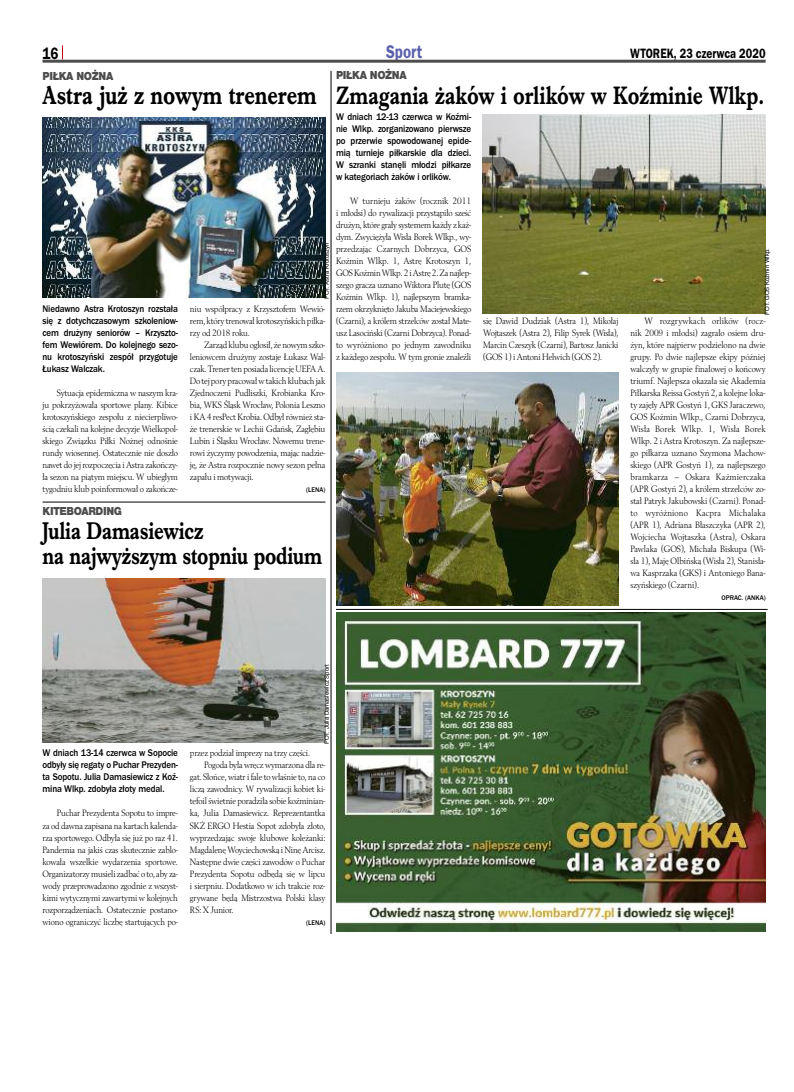
<style>
.page{position:relative;width:794px;height:1092px;background:#fff}
.page>*{position:absolute;margin:0;border:0;box-sizing:border-box;transform-origin:0 0}
.t1{font:700 27px "Imprint URWTCE";color:#000;scale:.8 1}
.t2{font:700 26px "Imprint URWTCE";color:#000;scale:.8 1}
.t3{font:700 25px/25px "Imprint URWTCE";letter-spacing:-.01em;color:#000;scale:.8 1}
.t4{font:19px "Franklin Got URWTCE Dem";color:#5b60ad;scale:.8 1}
.t5{font:17px "Franklin Got URWTCE Dem";color:#000;scale:.8 1}
.t6{font:14px "Franklin Got URWTCE Dem";color:#000;scale:.8 1}
.t7{font:900 12px "Nimbus San TCE";letter-spacing:-.035em;color:#4d4d4d;scale:.9 1}
.t8{font:500 10px/12px "Franklin Got URWTCE";letter-spacing:-.01em;color:#000;text-align:justify;scale:.9 1}
.t9{font:9.6px/12px "Berling TCE";letter-spacing:-.015em;color:#000;text-align:justify;scale:.9 1}
.t10{font:500 7px "Franklin Got URWTCE";color:#000;scale:.95 1}
.t11{font:6px "Helvetica";letter-spacing:-.005em;color:#000}
</style>
<div class="page">
<hr style="left:43px;top:60px;width:722px;height:3px;background:#4d4d4d">
<svg style="left:62px;top:45px;width:1px;height:14px"></svg>
<img style="left:336px;top:612px;width:429px;height:319px">
<img style="left:483px;top:115px;width:282px;height:199px">
<img style="left:43px;top:118px;width:282px;height:179px">
<img style="left:336px;top:373px;width:283px;height:232px">
<hr style="left:330px;top:71px;width:1px;height:862px;background:#000">
<hr style="left:43px;top:501px;width:282px;height:1px;background:#000">
<hr style="left:336px;top:609px;width:431px;height:1px;background:#000">
<img style="left:43px;top:578px;width:282px;height:164px">
<h3 class="t5" style="left:43px;top:43px;width:21px">16</h3>
<h3 class="t4" style="left:386px;top:40px;width:47px">Sport</h3>
<h3 class="t6" style="left:630px;top:45px;width:171px">WTOREK, 23 czerwca 2020</h3>
<p class="t7" style="left:43px;top:69px;width:80px">PIŁKA NOŻNA</p>
<h1 class="t1" style="left:43px;top:79px;width:344px">Astra już z nowym trenerem</h1>
<p class="t7" style="left:336px;top:68px;width:80px">PIŁKA NOŻNA</p>
<h2 class="t2" style="left:336px;top:80px;width:536px">Zmagania żaków i orlików w Koźminie Wlkp.</h2>
<p class="t8" style="left:43px;top:303px;width:152px">Niedawno Astra Krotoszyn rozstała się z dotychczasowym szkoleniow&shy;cem drużyny seniorów – Krzyszto&shy;fem Wewiórem. Do kolejnego sezo&shy;nu krotoszyński zespół przygotuje Łukasz Walczak.</p>
<p class="t9" style="left:43px;top:387px;width:152px;text-indent:14px">Sytuacja epidemiczna w naszym kra&shy;ju pokrzyżowała sportowe plany. Kibice krotoszyńskiego zespołu z niecierpliwo&shy;ścią czekali na kolejne decyzje Wielkopol&shy;skiego Związku Piłki Nożnej odnośnie rundy wiosennej. Ostatecznie nie doszło nawet do jej rozpoczęcia i Astra zakończy&shy;ła sezon na piątym miejscu. W ubiegłym tygodniu klub poinformował o zakończe-</p>
<p class="t8" style="left:336px;top:111px;width:152px">W dniach 12-13 czerwca w Koźmi&shy;nie Wlkp. zorganizowano pierwsze po przerwie spowodowanej epide&shy;mią turnieje piłkarskie dla dzieci.<br>W szranki stanęli młodzi piłkarze w kategoriach żaków i orlików.</p>
<p class="t9" style="left:336px;top:195px;width:152px;text-indent:14px">W turnieju żaków (rocznik 2011 i młodsi) do rywalizacji przystąpiło sześć drużyn, które grały systemem każdy z każ&shy;dym. Zwyciężyła Wisła Borek Wlkp., wy&shy;przedzając Czarnych Dobrzyca, GOS Koźmin Wlkp. 1, Astrę Krotoszyn 1, GOSKoźminWlkp.2iAstrę2.Zanajlep&shy;szego gracza uznano Wiktora Plutę (GOS Koźmin Wlkp. 1), najlepszym bramka&shy;rzem okrzyknięto Jakuba Maciejewskiego (Czarni), a królem strzelców został Mate&shy;usz Lasociński (Czarni Dobrzyca). Ponad&shy;to wyróżniono po jednym zawodniku z każdego zespołu. W tym gronie znaleźli</p>
<p class="t11" style="left:324px;top:299px;width:58px;rotate:-90deg">FOT. Astra Krotoszyn</p>
<p class="t9" style="left:190px;top:303px;width:151px">niu współpracy z Krzysztofem Wewió&shy;rem, który trenował krotoszyńskich piłka&shy;rzy od 2018 roku.</p>
<p class="t9" style="left:190px;top:339px;width:152px;text-indent:14px">Zarząd klubuogłosił, żenowymszko&shy;leniowcem drużyny zostaje Łukasz Wal&shy;czak. Trener ten posiada licencję UEFA A.<br>Do tej pory pracowałwtakich klubach jak Zjednoczeni Pudliszki, Krobianka Kro&shy;bia, WKS Śląsk Wrocław, Polonia Leszno i KA 4 resPect Krobia. Odbył również sta&shy;że trenerskie w Lechii Gdańsk, Zagłębiu Lubin i Śląsku Wrocław. Nowemu trene&shy;rowi życzymy powodzenia, mając nadzie&shy;ję, że Astra rozpocznie nowy sezon pełna zapału i motywacji.</p>
<p class="t10" style="left:306px;top:485px;width:22px">(LENA)</p>
<p class="t7" style="left:43px;top:504px;width:90px">KITEBOARDING</p>
<h3 class="t3" style="left:43px;top:518px;width:351px">Julia Damasiewicz<br>na najwyższym stopniu podium</h3>
<p class="t11" style="left:764px;top:314px;width:68px;rotate:-90deg">FOT. GOS Koźmin Wlkp.</p>
<p class="t9" style="left:483px;top:315px;width:152px">się Dawid Dudziak (Astra 1), Mikołaj Wojtaszek (Astra 2), Filip Syrek (Wisła), Marcin Czeszyk (Czarni), Bartosz Janicki (GOS 1) i Antoni Helwich (GOS 2).</p>
<p class="t9" style="left:630px;top:315px;width:152px;text-indent:14px">W rozgrywkach orlików (rocz&shy;nik 2009 i młodsi) zagrało osiem dru&shy;żyn, które najpierw podzielono na dwie grupy. Po dwie najlepsze ekipy później walczyły w grupie finałowej o końcowy triumf. Najlepsza okazała się Akademia Piłkarska Reissa Gostyń 2, a kolejne loka&shy;ty zajęły APR Gostyń 1, GKS Jaraczewo, GOS Koźmin Wlkp., Czarni Dobrzyca, Wisła Borek Wlkp. 1, Wisła Borek Wlkp. 2 i Astra Krotoszyn. Za najlepsze&shy;go piłkarza uznano Szymona Machow&shy;skiego (APR Gostyń 1), za najlepszego bramkarza – Oskara Kaźmierczaka (APR Gostyń 2), a królem strzelców zo&shy;stał Patryk Jakubowski (Czarni). Ponad&shy;to wyróżniono Kacpra Michalaka (APR 1), Adriana Błaszczyka (APR 2), Wojciecha Wojtaszka (Astra), Oskara Pawlaka (GOS), Michała Biskupa (Wi&shy;sła 1), Maję Olbińską (Wisła 2), Stanisła&shy;wa Kasprzaka (GKS) i Antoniego Bana&shy;szyńskiego (Czarni).</p>
<p class="t10" style="left:721px;top:593px;width:48px">OPRAC. (ANKA)</p>
<p class="t8" style="left:43px;top:747px;width:152px">W dniach 13-14 czerwca w Sopocie odbyły się regaty o Puchar Prezyden&shy;ta Sopotu. Julia Damasiewicz z Koź&shy;mina Wlkp. zdobyła złoty medal.</p>
<p class="t9" style="left:43px;top:807px;width:152px;text-indent:14px">Puchar Prezydenta Sopotu to impre&shy;za od dawna zapisana na kartach kalenda&shy;rza sportowego. Odbyła się już po raz 41.<br>Pandemia na jakiś czas skutecznie zablo&shy;kowała wszelkie wydarzenia sportowe.<br>Organizatorzy musieli zadbać o to, aby za&shy;wody przeprowadzono zgodnie z wszyst&shy;kimi wytycznymi zawartymi w kolejnych rozporządzeniach. Ostatecznie postano&shy;wiono ograniczyć liczbę startujących po-</p>
<p class="t11" style="left:324px;top:744px;width:81px;rotate:-90deg">FOT. Julia Damasiewicz Sport</p>
<p class="t9" style="left:190px;top:747px;width:135px">przez podział imprezy na trzy części.</p>
<p class="t9" style="left:204px;top:759px;width:136px">Pogoda była wręcz wymarzona dla re-</p>
<p class="t9" style="left:190px;top:771px;width:152px">gat. Słońce, wiatr i fale to właśnie to, na co</p>
<p class="t9" style="left:190px;top:783px;width:151px">liczą zawodnicy. W rywalizacji kobiet ki-</p>
<p class="t9" style="left:190px;top:795px;width:151px">tefoil świetnie poradziła sobie koźminian-</p>
<p class="t9" style="left:190px;top:807px;width:152px">ka, Julia Damasiewicz. Reprezentantka</p>
<p class="t9" style="left:190px;top:819px;width:152px">SKŻ ERGO Hestia Sopot zdobyła złoto,</p>
<p class="t9" style="left:190px;top:831px;width:152px">wyprzedzając swoje klubowe koleżanki:</p>
<p class="t9" style="left:190px;top:843px;width:152px">Magdalenę Woyciechowską i Ninę Arcisz.</p>
<p class="t9" style="left:190px;top:855px;width:152px">Następne dwie części zawodów o Puchar</p>
<p class="t9" style="left:190px;top:867px;width:152px">Prezydenta Sopotu odbędą się w lipcu</p>
<p class="t9" style="left:190px;top:879px;width:151px">i sierpniu. Dodatkowo w ich trakcie roz-</p>
<p class="t9" style="left:190px;top:891px;width:152px">grywane będą Mistrzostwa Polski klasy</p>
<p class="t9" style="left:190px;top:903px;width:50px">RS: X Junior.</p>
<p class="t10" style="left:306px;top:917px;width:22px">(LENA)</p>
</div>
